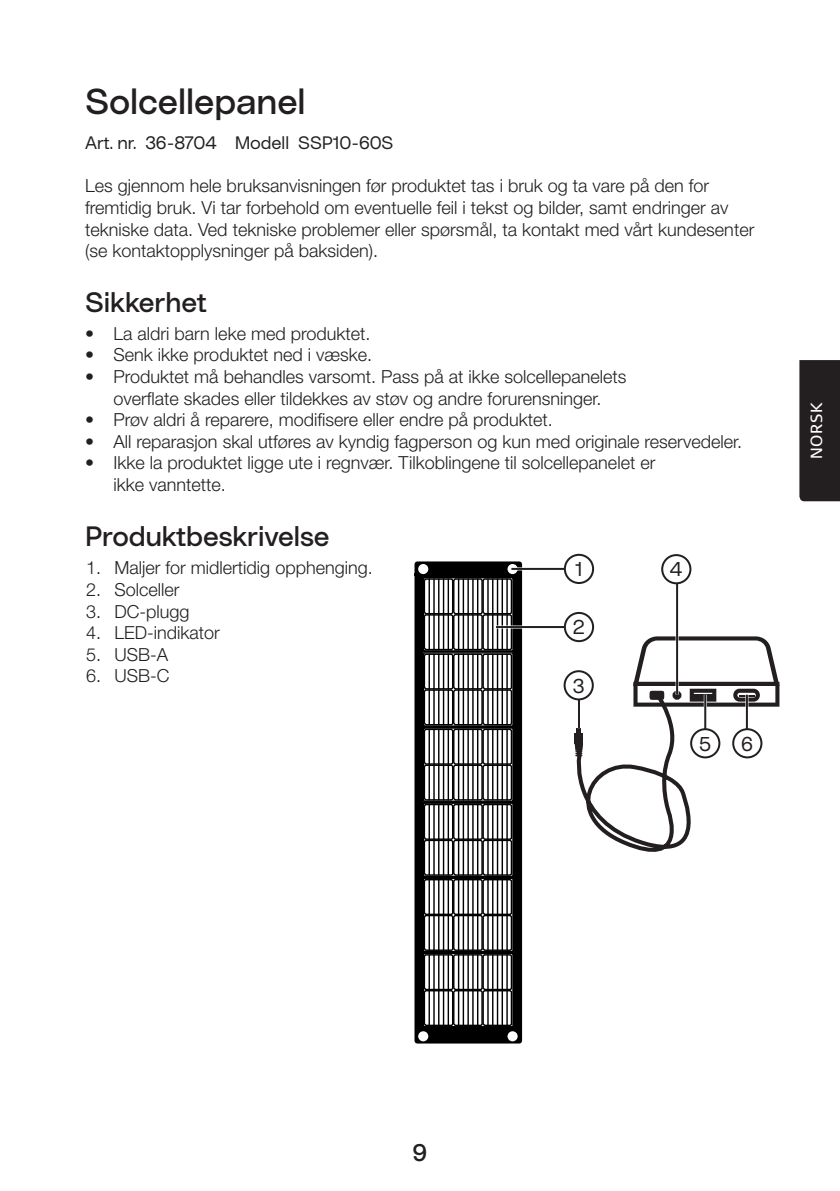
<style>
.page{position:relative;width:840px;height:1191px;background:#fff}
.page>*{position:absolute;margin:0;border:0;box-sizing:border-box;transform-origin:0 0}
.t1{font:500 36px "Clas Ohlson Sans";color:#231f20}
.t2{font:500 28px "Clas Ohlson Sans";color:#231f20}
.t3{font:500 24px "Clas Ohlson Sans";color:#231f20}
.t4{font:20px "Clas Ohlson Sans";color:#231f20}
.t5{font:300 18px/21.6px "Helvetica Neue LT Std";color:#231f20}
.t6{font:18px "Clas Ohlson Sans";letter-spacing:-.005em;color:#231f20}
.t7{font:16px "Signa Offc";letter-spacing:.045em;color:#fff}
</style>
<div class="page">
<div style="left:799px;top:360px;width:40px;height:141px;background:#231f20"></div>
<div style="left:414px;top:561px;width:107px;height:482px;background:#000;border-radius:3px"></div>
<div style="left:422px;top:652px;width:91px;height:75px;border:1px solid #000"></div>
<div style="left:422px;top:727px;width:91px;height:75px;border:1px solid #000"></div>
<div style="left:422px;top:577px;width:91px;height:74px;border:1px solid #000"></div>
<div style="left:422px;top:877px;width:91px;height:75px;border:1px solid #000"></div>
<div style="left:422px;top:952px;width:91px;height:75px;border:1px solid #000"></div>
<div style="left:422px;top:802px;width:91px;height:75px;border:1px solid #000"></div>
<svg style="left:423px;top:577px;width:89px;height:449px"></svg>
<div style="left:507px;top:1031px;width:10px;height:10px;background:#fff;border-radius:50%"></div>
<div style="left:418px;top:1031px;width:10px;height:10px;background:#fff;border-radius:50%"></div>
<div style="left:507px;top:564px;width:10px;height:10px;background:#fff;border-radius:50%"></div>
<div style="left:418px;top:564px;width:10px;height:10px;background:#fff;border-radius:50%"></div>
<svg style="left:565px;top:636px;width:214px;height:216px"></svg>
<div style="left:672px;top:691px;width:9px;height:8px;border:4px solid #231f20;border-radius:50%"></div>
<hr style="left:511px;top:567px;width:67px;height:3px;background:#fff">
<hr style="left:495px;top:625px;width:83px;height:3px;background:#fff">
<hr style="left:577px;top:685px;width:3px;height:43px;background:#fff">
<hr style="left:675px;top:570px;width:3px;height:124px;background:#fff">
<hr style="left:703px;top:694px;width:3px;height:52px;background:#fff">
<hr style="left:745px;top:694px;width:3px;height:52px;background:#fff">
<hr style="left:511px;top:568px;width:67px;height:2px;background:#231f20">
<hr style="left:495px;top:626px;width:83px;height:2px;background:#231f20">
<hr style="left:577px;top:685px;width:2px;height:43px;background:#231f20">
<hr style="left:675px;top:570px;width:2px;height:124px;background:#231f20">
<hr style="left:703px;top:694px;width:2px;height:52px;background:#231f20">
<hr style="left:745px;top:694px;width:2px;height:52px;background:#231f20">
<div style="left:564px;top:555px;width:28px;height:28px;background:#fff;border-radius:50%"></div>
<div style="left:563px;top:554px;width:30px;height:30px;border:2px solid #231f20;border-radius:50%"></div>
<div style="left:661px;top:555px;width:29px;height:28px;background:#fff;border-radius:50%"></div>
<div style="left:660px;top:554px;width:31px;height:30px;border:2px solid #231f20;border-radius:50%"></div>
<div style="left:690px;top:729px;width:29px;height:28px;background:#fff;border-radius:50%"></div>
<div style="left:689px;top:728px;width:31px;height:30px;border:2px solid #231f20;border-radius:50%"></div>
<div style="left:732px;top:729px;width:29px;height:28px;background:#fff;border-radius:50%"></div>
<div style="left:731px;top:728px;width:31px;height:30px;border:2px solid #231f20;border-radius:50%"></div>
<div style="left:564px;top:613px;width:28px;height:28px;background:#fff;border-radius:50%"></div>
<div style="left:563px;top:612px;width:30px;height:30px;border:2px solid #231f20;border-radius:50%"></div>
<div style="left:564px;top:671px;width:28px;height:28px;background:#fff;border-radius:50%"></div>
<div style="left:563px;top:670px;width:30px;height:30px;border:2px solid #231f20;border-radius:50%"></div>
<h1 class="t1" style="left:85px;top:80px;width:222px">Solcellepanel</h1>
<p class="t6" style="left:85px;top:133px;width:309px">Art. nr. 36-8704 Modell SSP10-60S</p>
<p class="t5" style="left:85px;top:175px;width:670px">Les gjennom hele bruksanvisningen før produktet tas i bruk og ta vare på den for fremtidig bruk. Vi tar forbehold om eventuelle feil i tekst og bilder, samt endringer av tekniske data. Ved tekniske problemer eller spørsmål, ta kontakt med vårt kundesenter (se kontaktopplysninger på baksiden).</p>
<h2 class="t2" style="left:85px;top:286px;width:123px">Sikkerhet</h2>
<p class="t5" style="left:85px;top:322px;width:287px">• La aldri barn leke med produktet.</p>
<p class="t5" style="left:85px;top:344px;width:288px">• Senk ikke produktet ned i væske.</p>
<p class="t5" style="left:85px;top:365px;width:542px;text-align:center">• Produktet må behandles varsomt. Pass på at ikke solcellepanelets overflate skades eller tildekkes av støv og andre forurensninger.</p>
<p class="t5" style="left:85px;top:408px;width:469px">• Prøv aldri å reparere, modifisere eller endre på produktet.</p>
<p class="t5" style="left:85px;top:430px;width:658px">• All reparasjon skal utføres av kyndig fagperson og kun med originale reservedeler.</p>
<p class="t5" style="left:113px;top:452px;width:543px;text-indent:-28px">• Ikke la produktet ligge ute i regnvær. Tilkoblingene til solcellepanelet er ikke vanntette.</p>
<h2 class="t2" style="left:85px;top:520px;width:246px">Produktbeskrivelse</h2>
<p class="t5" style="left:86px;top:557px;width:288px">1. Maljer for midlertidig opphenging.</p>
<p class="t5" style="left:86px;top:578px;width:95px">2. Solceller</p>
<p class="t5" style="left:86px;top:600px;width:105px">3. DC-plugg</p>
<p class="t5" style="left:86px;top:621px;width:135px">4. LED-indikator</p>
<p class="t5" style="left:86px;top:643px;width:84px">5. USB-A</p>
<p class="t5" style="left:86px;top:665px;width:85px">6. USB-C</p>
<p class="t4" style="left:575px;top:558px;width:9px">1</p>
<p class="t4" style="left:669px;top:558px;width:14px">4</p>
<p class="t4" style="left:572px;top:616px;width:13px">2</p>
<p class="t4" style="left:572px;top:674px;width:13px">3</p>
<p class="t4" style="left:698px;top:732px;width:13px">5</p>
<p class="t4" style="left:740px;top:732px;width:13px">6</p>
<p class="t7" style="left:806px;top:459px;width:59px;rotate:-90deg">NORSK</p>
<h3 class="t3" style="left:412px;top:1138px;width:16px">9</h3>
</div>
